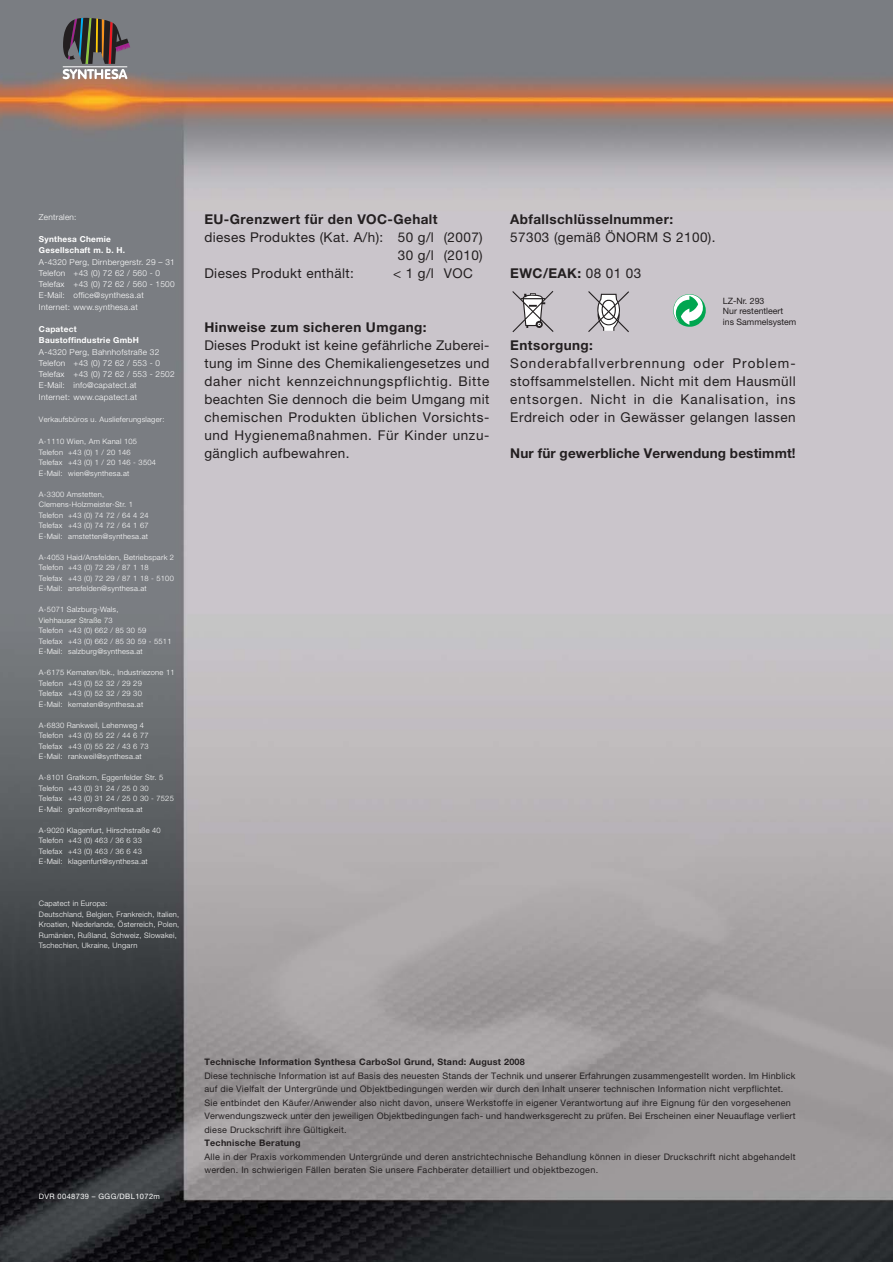
<style>
.page{position:relative;width:893px;height:1262px;background:#fff}
.page>*{position:absolute;margin:0;border:0;box-sizing:border-box;transform-origin:0 0}
.t1{font:13.5px/18px "Helvetica Neue";letter-spacing:.03em;color:#231f20;text-align:justify}
.t2{font:700 13.5px "Helvetica Neue";letter-spacing:.03em;color:#231f20}
.t3{font:700 13.5px "Helvetica Neue";letter-spacing:.01em;color:#231f20}
.t4{font:9px/13.5px "Helvetica Neue";letter-spacing:.03em;color:#231f20}
.t5{font:700 9px "Helvetica Neue";letter-spacing:.03em;color:#231f20}
.t6{font:8.7px/10.6px "Helvetica Neue";color:#231f20}
.t7{font:300 8.25px/11.2px "Helvetica Neue";letter-spacing:.03em;color:#fff}
.t8{font:700 8.25px/11.2px "Helvetica Neue";letter-spacing:.03em;color:#fff}
.t9{font:300 7.5px/10.5px "Helvetica Neue";letter-spacing:.03em;color:#fff}
.t10{font:7.5px "Helvetica Neue";letter-spacing:.05em;color:#fff}
.s1{font-weight:400}
</style>
<div class="page">
<img style="left:0;top:0;width:892px;height:1261px">
<svg style="left:63px;top:18px;width:67px;height:61px;background:#6e6663"></svg>
<svg style="left:672px;top:294px;width:33px;height:33px"></svg>
<svg style="left:512px;top:291px;width:41px;height:41px"></svg>
<svg style="left:588px;top:291px;width:40px;height:41px"></svg>
<p class="t7" style="left:39px;top:212px;width:39px">Zentralen:</p>
<p class="t8" style="left:39px;top:234px;width:88px">Synthesa Chemie<br>Gesellschaft m. b. H.</p>
<p class="t7" style="left:39px;top:257px;width:137px">A-4320 Perg, Dirnbergerstr. 29 – 31<br>Telefon +43 (0) 72 62 / 560 - 0<br>Telefax +43 (0) 72 62 / 560 - 1500<br>E-Mail: office@synthesa.at<br>Internet: www.synthesa.at</p>
<p class="t8" style="left:39px;top:324px;width:101px">Capatect<br>Baustoffindustrie GmbH</p>
<p class="t7" style="left:39px;top:347px;width:137px">A-4320 Perg, Bahnhofstraße 32<br>Telefon +43 (0) 72 62 / 553 - 0<br>Telefax +43 (0) 72 62 / 553 - 2502<br>E-Mail: info@capatect.at<br>Internet: www.capatect.at</p>
<p class="t9" style="left:39px;top:415px;width:127px">Verkaufsbüros u. Auslieferungslager:</p>
<p class="t9" style="left:39px;top:437px;width:118px">A-1110 Wien, Am Kanal 105<br>Telefon +43 (0) 1 / 20 146<br>Telefax +43 (0) 1 / 20 146 - 3504<br>E-Mail: wien@synthesa.at</p>
<p class="t9" style="left:39px;top:489px;width:111px">A-3300 Amstetten,<br>Clemens-Holzmeister-Str. 1<br>Telefon +43 (0) 74 72 / 64 4 24<br>Telefax +43 (0) 74 72 / 64 1 67<br>E-Mail: amstetten@synthesa.at</p>
<p class="t9" style="left:39px;top:552px;width:137px">A-4053 Haid/Ansfelden, Betriebspark 2<br>Telefon +43 (0) 72 29 / 87 1 18<br>Telefax +43 (0) 72 29 / 87 1 18 - 5100<br>E-Mail: ansfelden@synthesa.at</p>
<p class="t9" style="left:39px;top:605px;width:134px">A-5071 Salzburg-Wals,<br>Viehhauser Straße 73<br>Telefon +43 (0) 662 / 85 30 59<br>Telefax +43 (0) 662 / 85 30 59 - 5511<br>E-Mail: salzburg@synthesa.at</p>
<p class="t9" style="left:39px;top:668px;width:137px">A-6175 Kematen/Ibk., Industriezone 11<br>Telefon +43 (0) 52 32 / 29 29<br>Telefax +43 (0) 52 32 / 29 30<br>E-Mail: kematen@synthesa.at</p>
<p class="t9" style="left:39px;top:720px;width:111px">A-6830 Rankweil, Lehenweg 4<br>Telefon +43 (0) 55 22 / 44 6 77<br>Telefax +43 (0) 55 22 / 43 6 73<br>E-Mail: rankweil@synthesa.at</p>
<p class="t9" style="left:39px;top:773px;width:136px">A-8101 Gratkorn, Eggenfelder Str. 5<br>Telefon +43 (0) 31 24 / 25 0 30<br>Telefax +43 (0) 31 24 / 25 0 30 - 7525<br>E-Mail: gratkorn@synthesa.at</p>
<p class="t9" style="left:39px;top:825px;width:123px">A-9020 Klagenfurt, Hirschstraße 40<br>Telefon +43 (0) 463 / 36 6 33<br>Telefax +43 (0) 463 / 36 6 43<br>E-Mail: klagenfurt@synthesa.at</p>
<p class="t9" style="left:39px;top:899px;width:142px">Capatect in Europa:<br>Deutschland, Belgien, Frankreich, Italien, Kroatien, Niederlande, Österreich, Polen, Rumänien, Rußland, Schweiz, Slowakei, Tschechien, Ukraine, Ungarn</p>
<h1 class="t2" style="left:204px;top:214px;width:234px">EU-Grenzwert für den VOC-Gehalt</h1>
<h1 class="t1" style="left:204px;top:229px;width:280px">dieses Produktes (Kat. A/h): 50 g/l (2007)</h1>
<h1 class="t1" style="left:397px;top:247px;width:86px">30 g/l (2010)</h1>
<h1 class="t1" style="left:204px;top:265px;width:151px">Dieses Produkt enthält:</h1>
<h1 class="t1" style="left:393px;top:265px;width:81px">&lt; 1 g/l VOC</h1>
<h1 class="t2" style="left:204px;top:322px;width:224px">Hinweise zum sicheren Umgang:</h1>
<p class="t1" style="left:204px;top:337px;width:286px">Dieses Produkt ist keine gefährliche Zuberei&shy;tung im Sinne des Chemikaliengesetzes und daher nicht kennzeichnungspflichtig. Bitte beachten Sie dennoch die beim Umgang mit chemischen Produkten üblichen Vorsichts&shy;und Hygienemaßnahmen. Für Kinder unzu&shy;gänglich aufbewahren.</p>
<h1 class="t2" style="left:510px;top:214px;width:164px">Abfallschlüsselnummer:</h1>
<h1 class="t1" style="left:510px;top:229px;width:207px">57303 (gemäß ÖNORM S 2100).</h1>
<h1 class="t2" style="left:510px;top:268px;width:132px">EWC/EAK: <span class="s1">08 01 03</span></h1>
<p class="t6" style="left:722px;top:296px;width:75px">LZ-Nr. 293<br>Nur restentleert ins Sammelsystem</p>
<h1 class="t2" style="left:510px;top:340px;width:84px">Entsorgung:</h1>
<h1 class="t1" style="left:510px;top:355px;width:287px">Sonderabfallverbrennung oder Problem&shy;stoffsammelstellen. Nicht mit dem Hausmüll entsorgen. Nicht in die Kanalisation, ins Erdreich oder in Gewässer gelangen lassen</h1>
<h1 class="t3" style="left:510px;top:448px;width:287px">Nur für gewerbliche Verwendung bestimmt!</h1>
<p class="t10" style="left:39px;top:1193px;width:122px">DVR 0048739 – GGG/DBL1072m</p>
<p class="t5" style="left:204px;top:1058px;width:322px">Technische Information Synthesa CarboSol Grund, Stand: August 2008</p>
<p class="t4" style="left:204px;top:1069px;width:592px">Diese technische Information ist auf Basis des neuesten Stands der Technik und unserer Erfahrungen zusammengestellt worden. Im Hinblick auf die Vielfalt der Untergründe und Objektbedingungen werden wir durch den Inhalt unserer technischen Information nicht verpflichtet.<br>Sie entbindet den Käufer/Anwender also nicht davon, unsere Werkstoffe in eigener Verantwortung auf ihre Eignung für den vorgesehenen Verwendungszweck unter den jeweiligen Objektbedingungen fach- und handwerksgerecht zu prüfen. Bei Erscheinen einer Neuauflage verliert diese Druckschrift ihre Gültigkeit.</p>
<p class="t5" style="left:204px;top:1139px;width:98px">Technische Beratung</p>
<p class="t4" style="left:204px;top:1150px;width:592px">Alle in der Praxis vorkommenden Untergründe und deren anstrichtechnische Behandlung können in dieser Druckschrift nicht abgehandelt werden. In schwierigen Fällen beraten Sie unsere Fachberater detailliert und objektbezogen.</p>
</div>
